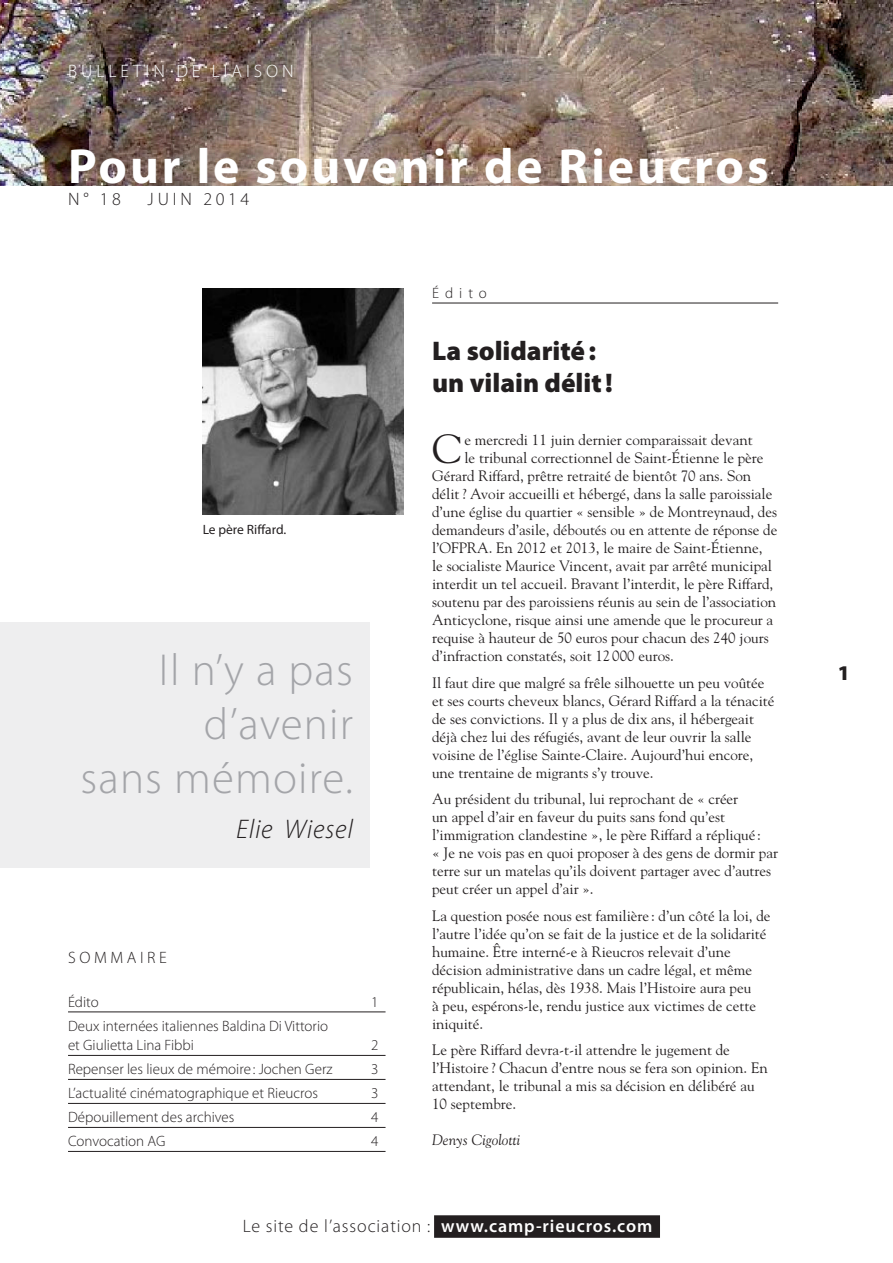
<style>
.page{position:relative;width:893px;height:1263px;background:#fff}
.page>*{position:absolute;margin:0;border:0;box-sizing:border-box;transform-origin:0 0}
.t1{font:700 49.5px "Myriad Pro";letter-spacing:.06em;color:#fff}
.t2{font:300 45px/54px "Myriad Pro";letter-spacing:.025em;color:#a4a5a9;text-align:right}
.t3{font:40.5px "Goudy";color:#231f20}
.t4{font:900 27px "Myriad Pro";color:#231f20}
.t5{font:italic 300 27px "Myriad Pro";letter-spacing:.025em;color:#231f20}
.t6{font:900 21px "Myriad Pro";color:#231f20}
.t7{font:300 18px "Myriad Pro";letter-spacing:.05em;color:#231f20}
.t8{font:300 18px "Myriad Pro";letter-spacing:.22em;color:#fff}
.t9{font:300 18px "Myriad Pro";letter-spacing:.21em;color:#231f20}
.t10{font:300 16.5px "Myriad Pro";letter-spacing:.22em;color:#231f20}
.t11{font:15px/18px "Goudy";color:#231f20}
.t12{font:300 15px/19.5px "Myriad Pro";color:#231f20}
.t13{font:italic 15px "Goudy";color:#231f20}
.t14{font:13.5px "Myriad Pro";color:#231f20}
.s1{font-weight:600;color:#fff}
</style>
<div class="page">
<hr style="left:432px;top:303px;width:346px;height:1px;background:#231f20">
<hr style="left:68px;top:1012px;width:318px;height:1px;background:#231f20">
<hr style="left:68px;top:1055px;width:318px;height:1px;background:#231f20">
<hr style="left:68px;top:1079px;width:318px;height:1px;background:#231f20">
<hr style="left:68px;top:1103px;width:318px;height:1px;background:#231f20">
<hr style="left:68px;top:1127px;width:318px;height:1px;background:#231f20">
<hr style="left:68px;top:1151px;width:318px;height:1px;background:#231f20">
<div style="left:0;top:622px;width:370px;height:245px;background:#eeeeef"></div>
<img style="left:203px;top:288px;width:201px;height:226px">
<img style="left:0;top:0;width:893px;height:186px">
<div style="left:434px;top:1215px;width:226px;height:23px;background:#231f20"></div>
<p class="t8" style="left:68px;top:60px;width:227px">Bull etin d e l iaison</p>
<p class="t1" style="left:68px;top:134px;width:702px">Pour le souvenir de Rieucros</p>
<p class="t7" style="left:68px;top:188px;width:54px">N° 18</p>
<p class="t9" style="left:147px;top:188px;width:103px">Juin 2014</p>
<p class="t12" style="left:432px;top:283px;width:56px">Édito</p>
<p class="t14" style="left:203px;top:521px;width:85px">Le père Riffard.</p>
<p class="t2" style="left:81px;top:643px;width:274px">I l n’y a pas d’avenir<br>sans mémoire.</p>
<p class="t5" style="left:236px;top:813px;width:118px">Elie Wiesel</p>
<p class="t10" style="left:68px;top:947px;width:100px">Sommaire</p>
<p class="t12" style="left:68px;top:992px;width:32px">Édito</p>
<p class="t12" style="left:371px;top:992px;width:9px">1</p>
<p class="t12" style="left:68px;top:1016px;width:262px">Deux internées italiennes Baldina Di Vittorio et Giulietta Lina Fibbi</p>
<p class="t12" style="left:371px;top:1035px;width:9px">2</p>
<p class="t12" style="left:68px;top:1059px;width:266px">Repenser les lieux de mémoire : Jochen Gerz</p>
<p class="t12" style="left:371px;top:1059px;width:9px">3</p>
<p class="t12" style="left:68px;top:1083px;width:252px">L’actualité cinématographique et Rieucros</p>
<p class="t12" style="left:371px;top:1083px;width:9px">3</p>
<p class="t12" style="left:68px;top:1107px;width:168px">Dépouillement des archives</p>
<p class="t12" style="left:371px;top:1107px;width:9px">4</p>
<p class="t12" style="left:68px;top:1131px;width:99px">Convocation AG</p>
<p class="t12" style="left:371px;top:1131px;width:9px">4</p>
<p class="t4" style="left:432px;top:333px;width:166px">La solidarité:</p>
<p class="t4" style="left:432px;top:365px;width:182px">un vilain délit!</p>
<p class="t3" style="left:432px;top:424px;width:31px">C</p>
<p class="t11" style="left:464px;top:431px;width:290px">e mercredi 11 juin dernier comparaissait devant</p>
<p class="t11" style="left:464px;top:449px;width:301px">le tribunal correctionnel de Saint-Étienne le père</p>
<p class="t11" style="left:432px;top:467px;width:321px">Gérard Riffard, prêtre retraité de bientôt 70 ans. Son</p>
<p class="t11" style="left:432px;top:485px;width:342px">délit? Avoir accueilli et hébergé, dans la salle paroissiale</p>
<p class="t11" style="left:432px;top:503px;width:346px">d’une église du quartier « sensible » de Montreynaud, des</p>
<p class="t11" style="left:432px;top:521px;width:347px">demandeurs d’asile, déboutés ou en attente de réponse de</p>
<p class="t11" style="left:432px;top:539px;width:332px">l’OFPRA. En 2012 et 2013, le maire de Saint-Étienne,</p>
<p class="t11" style="left:432px;top:557px;width:341px">le socialiste Maurice Vincent, avait par arrêté municipal</p>
<p class="t11" style="left:432px;top:575px;width:343px">interdit un tel accueil. Bravant l’interdit, le père Riffard,</p>
<p class="t11" style="left:432px;top:593px;width:346px">soutenu par des paroissiens réunis au sein de l’association</p>
<p class="t11" style="left:432px;top:611px;width:343px">Anticyclone, risque ainsi une amende que le procureur a</p>
<p class="t11" style="left:432px;top:629px;width:338px">requise à hauteur de 50 euros pour chacun des 240 jours</p>
<p class="t11" style="left:432px;top:647px;width:243px">d’infraction constatés, soit 12000 euros.</p>
<p class="t11" style="left:432px;top:673px;width:344px">Il faut dire que malgré sa frêle silhouette un peu voûtée et ses courts cheveux blancs, Gérard Riffard a la ténacité de ses convictions. Il y a plus de dix ans, il hébergeait déjà chez lui des réfugiés, avant de leur ouvrir la salle voisine de l’église Sainte-Claire. Aujourd’hui encore, une trentaine de migrants s’y trouve.</p>
<p class="t11" style="left:432px;top:790px;width:347px">Au président du tribunal, lui reprochant de « créer<br>un appel d’air en faveur du puits sans fond qu’est l’immigration clandestine », le père Riffard a répliqué :<br>« Je ne vois pas en quoi proposer à des gens de dormir par terre sur un matelas qu’ils doivent partager avec d’autres peut créer un appel d’air ».</p>
<p class="t11" style="left:432px;top:906px;width:340px">La question posée nous est familière : d’un côté la loi, de l’autre l’idée qu’on se fait de la justice et de la solidarité humaine. Être interné-e à Rieucros relevait d’une décision administrative dans un cadre légal, et même républicain, hélas, dès 1938. Mais l’Histoire aura peu<br>à peu, espérons-le, rendu justice aux victimes de cette iniquité.</p>
<p class="t11" style="left:432px;top:1041px;width:337px">Le père Riffard devra-t-il attendre le jugement de l’Histoire ? Chacun d’entre nous se fera son opinion. En attendant, le tribunal a mis sa décision en délibéré au 10 septembre.</p>
<p class="t13" style="left:432px;top:1131px;width:89px">Denys Cigolotti</p>
<p class="t7" style="left:243px;top:1215px;width:411px">Le site de l’association : <span class="s1">www.camp-rieucros.com</span></p>
<p class="t6" style="left:838px;top:659px;width:14px">1</p>
</div>
